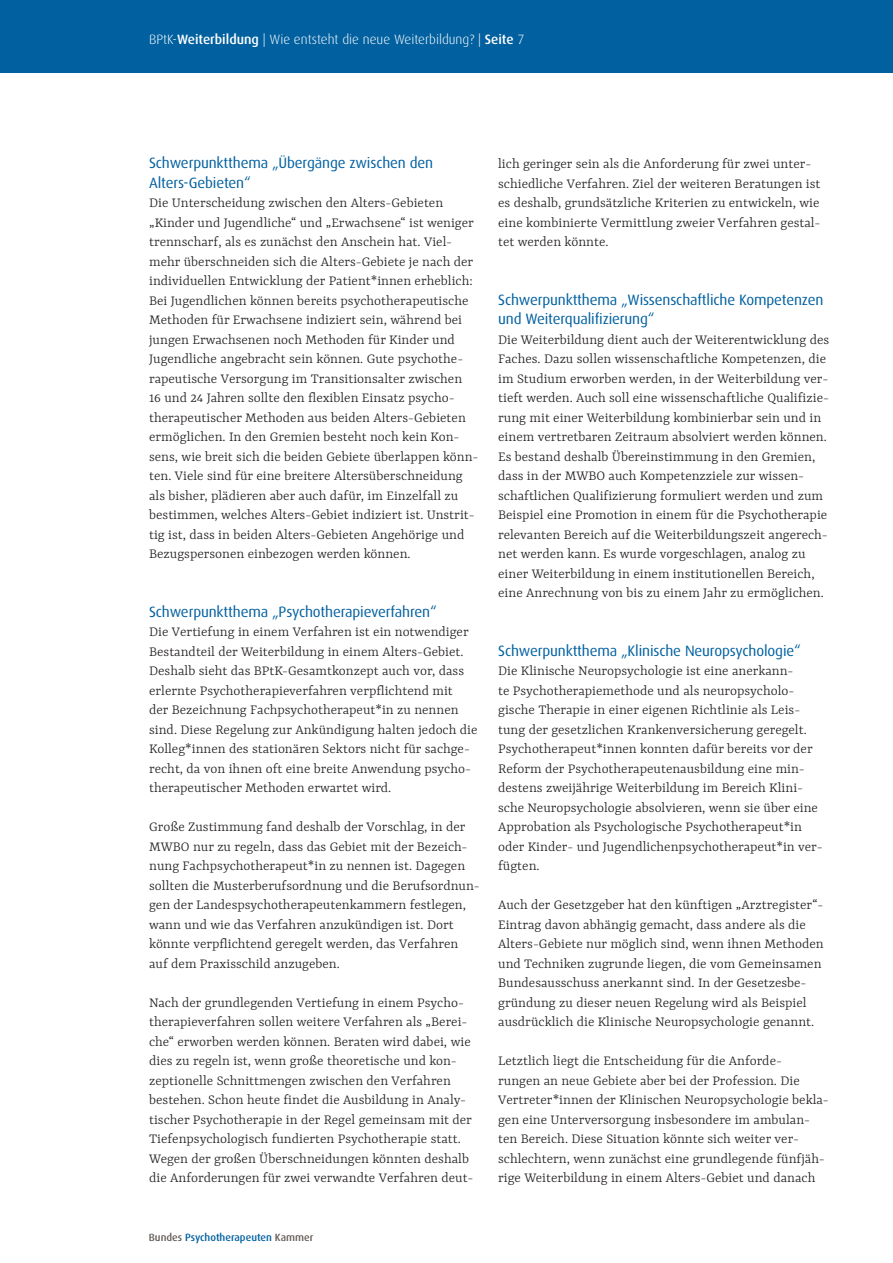
<style>
.page{position:relative;width:893px;height:1263px;background:#fff}
.page>*{position:absolute;margin:0;border:0;box-sizing:border-box;transform-origin:0 0}
.fliesstext_yrsa_10_1{font:300 15px/19.5px "Yrsa";color:#231f20}
.H2_subline_12{font:15px/19.5px "Dax";letter-spacing:-.01em;color:#0060a0}
.t1{font:300 13.5px "Dax";color:#fff}
.t2{font:500 10.5px "Dax";color:#0060a0}
.s1{font-weight:500}
.s2{color:#655c57}
</style>
<div class="page">
<div style="left:0;top:0;width:893px;height:72px;background:#0060a0"></div>
<p class="t1" style="left:149px;top:32px;width:377px">BPtK-<span class="s1">Weiterbildung</span> | Wie entsteht die neue Weiterbildung? | <span class="s1">Seite</span> 7</p>
<h2 class="H2_subline_12" style="left:149px;top:153px;width:285px">Schwerpunktthema „Übergänge zwischen den<br>Alters-Gebieten“</h2>
<p class="fliesstext_yrsa_10_1" style="left:149px;top:193px;width:331px">Die Unterscheidung zwischen den Alters-Gebieten „Kinder und Jugendliche“ und „Erwachsene“ ist weniger trennscharf, als es zunächst den Anschein hat. Viel&shy;mehr überschneiden sich die Alters-Gebiete je nach der individuellen Entwicklung der Patient*innen erheblich:<br>Bei Jugendlichen können bereits psychotherapeutische Methoden für Erwachsene indiziert sein, während bei jungen Erwachsenen noch Methoden für Kinder und Jugendliche angebracht sein können. Gute psychothe&shy;rapeutische Versorgung im Transitionsalter zwischen<br>16 und 24 Jahren sollte den flexiblen Einsatz psycho&shy;therapeutischer Methoden aus beiden Alters-Gebieten ermöglichen. In den Gremien besteht noch kein Kon&shy;sens, wie breit sich die beiden Gebiete überlappen könn&shy;ten. Viele sind für eine breitere Altersüberschneidung als bisher, plädieren aber auch dafür, im Einzelfall zu bestimmen, welches Alters-Gebiet indiziert ist. Unstrit&shy;tig ist, dass in beiden Alters-Gebieten Angehörige und Bezugspersonen einbezogen werden können.</p>
<h2 class="H2_subline_12" style="left:149px;top:602px;width:289px">Schwerpunktthema „Psychotherapieverfahren“</h2>
<p class="fliesstext_yrsa_10_1" style="left:149px;top:622px;width:330px">Die Vertiefung in einem Verfahren ist ein notwendiger Bestandteil der Weiterbildung in einem Alters-Gebiet.<br>Deshalb sieht das BPtK-Gesamtkonzept auch vor, dass erlernte Psychotherapieverfahren verpflichtend mit<br>der Bezeichnung Fachpsychotherapeut*in zu nennen sind. Diese Regelung zur Ankündigung halten jedoch die Kolleg*innen des stationären Sektors nicht für sachge&shy;recht, da von ihnen oft eine breite Anwendung psycho&shy;therapeutischer Methoden erwartet wird.</p>
<p class="fliesstext_yrsa_10_1" style="left:149px;top:817px;width:332px">Große Zustimmung fand deshalb der Vorschlag, in der MWBO nur zu regeln, dass das Gebiet mit der Bezeich&shy;nung Fachpsychotherapeut*in zu nennen ist. Dagegen sollten die Musterberufsordnung und die Berufsordnun&shy;gen der Landespsychotherapeutenkammern festlegen, wann und wie das Verfahren anzukündigen ist. Dort könnte verpflichtend geregelt werden, das Verfahren auf dem Praxisschild anzugeben.</p>
<p class="fliesstext_yrsa_10_1" style="left:149px;top:992px;width:326px">Nach der grundlegenden Vertiefung in einem Psycho&shy;therapieverfahren sollen weitere Verfahren als „Berei&shy;che“ erworben werden können. Beraten wird dabei, wie dies zu regeln ist, wenn große theoretische und kon&shy;zeptionelle Schnittmengen zwischen den Verfahren bestehen. Schon heute findet die Ausbildung in Analy&shy;tischer Psychotherapie in der Regel gemeinsam mit der Tiefenpsychologisch fundierten Psychotherapie statt.<br>Wegen der großen Überschneidungen könnten deshalb die Anforderungen für zwei verwandte Verfahren deut-</p>
<p class="t2" style="left:149px;top:1231px;width:166px"><span class="s2">Bundes</span> Psychotherapeuten <span class="s2">Kammer</span></p>
<p class="fliesstext_yrsa_10_1" style="left:498px;top:154px;width:324px">lich geringer sein als die Anforderung für zwei unter&shy;schiedliche Verfahren. Ziel der weiteren Beratungen ist es deshalb, grundsätzliche Kriterien zu entwickeln, wie eine kombinierte Vermittlung zweier Verfahren gestal&shy;tet werden könnte.</p>
<h2 class="H2_subline_12" style="left:498px;top:290px;width:327px">Schwerpunktthema „Wissenschaftliche Kompetenzen und Weiterqualifizierung“</h2>
<p class="fliesstext_yrsa_10_1" style="left:498px;top:329px;width:332px">Die Weiterbildung dient auch der Weiterentwicklung des Faches. Dazu sollen wissenschaftliche Kompetenzen, die im Studium erworben werden, in der Weiterbildung ver&shy;tieft werden. Auch soll eine wissenschaftliche Qualifizie&shy;rung mit einer Weiterbildung kombinierbar sein und in einem vertretbaren Zeitraum absolviert werden können.<br>Es bestand deshalb Übereinstimmung in den Gremien, dass in der MWBO auch Kompetenzziele zur wissen&shy;schaftlichen Qualifizierung formuliert werden und zum Beispiel eine Promotion in einem für die Psychotherapie relevanten Bereich auf die Weiterbildungszeit angerech&shy;net werden kann. Es wurde vorgeschlagen, analog zu einer Weiterbildung in einem institutionellen Bereich, eine Anrechnung von bis zu einem Jahr zu ermöglichen.</p>
<h2 class="H2_subline_12" style="left:498px;top:641px;width:304px">Schwerpunktthema „Klinische Neuropsychologie“</h2>
<p class="fliesstext_yrsa_10_1" style="left:498px;top:661px;width:326px">Die Klinische Neuropsychologie ist eine anerkann-<br>te Psychotherapiemethode und als neuropsycholo&shy;gische Therapie in einer eigenen Richtlinie als Leis&shy;tung der gesetzlichen Krankenversicherung geregelt.<br>Psychotherapeut*innen konnten dafür bereits vor der Reform der Psychotherapeutenausbildung eine min&shy;destens zweijährige Weiterbildung im Bereich Klini&shy;sche Neuropsychologie absolvieren, wenn sie über eine Approbation als Psychologische Psychotherapeut*in oder Kinder- und Jugendlichenpsychotherapeut*in ver&shy;fügten.</p>
<p class="fliesstext_yrsa_10_1" style="left:498px;top:895px;width:327px">Auch der Gesetzgeber hat den künftigen „Arztregister“- Eintrag davon abhängig gemacht, dass andere als die Alters-Gebiete nur möglich sind, wenn ihnen Methoden und Techniken zugrunde liegen, die vom Gemeinsamen Bundesausschuss anerkannt sind. In der Gesetzesbe&shy;gründung zu dieser neuen Regelung wird als Beispiel ausdrücklich die Klinische Neuropsychologie genannt.</p>
<p class="fliesstext_yrsa_10_1" style="left:498px;top:1051px;width:332px">Letztlich liegt die Entscheidung für die Anforde-<br>rungen an neue Gebiete aber bei der Profession. Die Vertreter*innen der Klinischen Neuropsychologie bekla&shy;gen eine Unterversorgung insbesondere im ambulan&shy;ten Bereich. Diese Situation könnte sich weiter ver&shy;schlechtern, wenn zunächst eine grundlegende fünfjäh&shy;rige Weiterbildung in einem Alters-Gebiet und danach</p>
</div>
